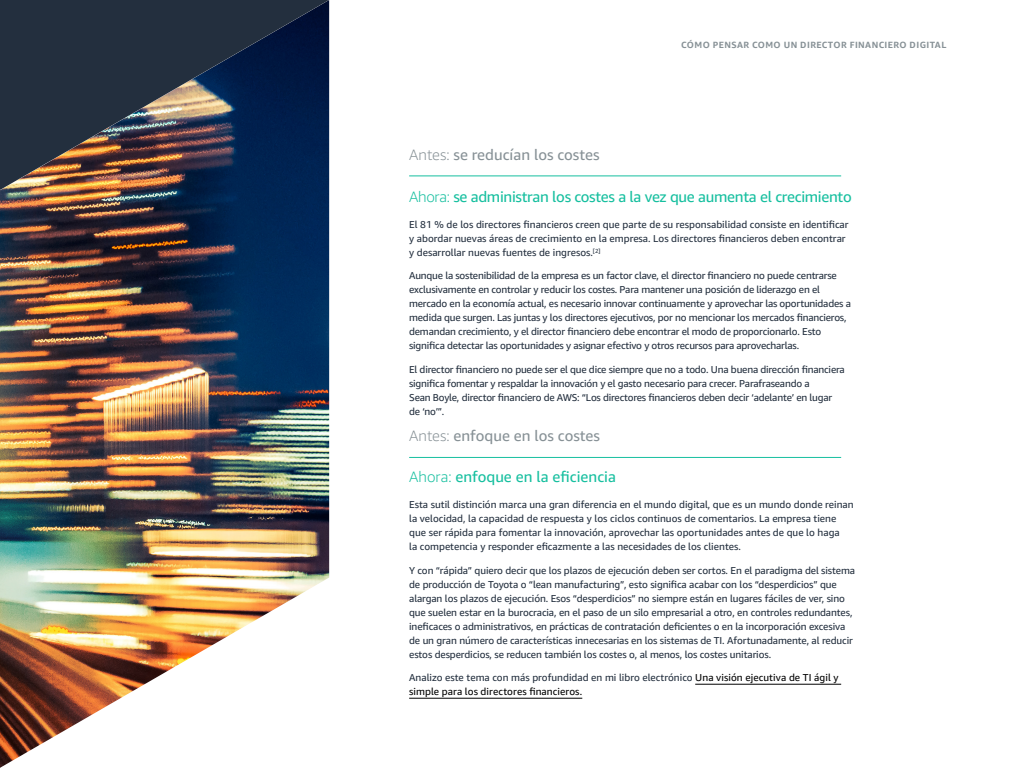
<style>
.page{position:relative;width:1024px;height:768px;background:#fff}
.page>*{position:absolute;margin:0;border:0;box-sizing:border-box;transform-origin:0 0}
.t1{font:15px "Amazon Ember";letter-spacing:-.02em;color:#16bf9f}
.t2{font:15px "Amazon Ember";color:#879196}
.t3{font:15px "Amazon Ember";color:#16bf9f}
.t4{font:10px/14px "Amazon Ember";letter-spacing:-.01em;color:#232f3e}
.t5{font:10px/14px "Amazon Ember";letter-spacing:.005em;color:#000}
.t6{font:700 9px "Amazon Ember";letter-spacing:.045em;color:#879196}
.s1{font-weight:300}
.s2{color:#232f3e}
</style>
<div class="page">
<img style="left:0;top:190px;width:329px;height:578px">
<img style="left:0;top:0;width:329px;height:190px">
<hr style="left:695px;top:684px;width:146px;height:1px;background:#000">
<hr style="left:409px;top:698px;width:173px;height:1px;background:#000">
<hr style="left:409px;top:176px;width:432px;height:1px;background:#16bf9f">
<hr style="left:409px;top:457px;width:432px;height:1px;background:#16bf9f">
<p class="t2" style="left:409px;top:145px;width:192px"><span class="s1">Antes:</span> se reducían los costes</p>
<p class="t6" style="left:681px;top:40px;width:266px">CÓMO PENSAR COMO UN DIRECTOR FINANCIERO DIGITAL</p>
<p class="t1" style="left:409px;top:187px;width:444px"><span class="s1">Ahora:</span> se administran los costes a la vez que aumenta el crecimiento</p>
<p class="t4" style="left:409px;top:217px;width:441px">El 81 % de los directores financieros creen que parte de su responsabilidad consiste en identificar y abordar nuevas áreas de crecimiento en la empresa. Los directores financieros deben encontrar y desarrollar nuevas fuentes de ingresos.<sup>[2]</sup></p>
<p class="t4" style="left:409px;top:269px;width:443px">Aunque la sostenibilidad de la empresa es un factor clave, el director financiero no puede centrarse exclusivamente en controlar y reducir los costes. Para mantener una posición de liderazgo en el mercado en la economía actual, es necesario innovar continuamente y aprovechar las oportunidades a medida que surgen. Las juntas y los directores ejecutivos, por no mencionar los mercados financieros, demandan crecimiento, y el director financiero debe encontrar el modo de proporcionarlo. Esto significa detectar las oportunidades y asignar efectivo y otros recursos para aprovecharlas.</p>
<p class="t4" style="left:409px;top:362px;width:437px">El director financiero no puede ser el que dice siempre que no a todo. Una buena dirección financiera significa fomentar y respaldar la innovación y el gasto necesario para crecer. Parafraseando a<br>Sean Boyle, director financiero de AWS: “Los directores financieros deben decir ‘adelante’ en lugar de ‘no’”.</p>
<p class="t2" style="left:409px;top:426px;width:192px"><span class="s1">Antes:</span> enfoque en los costes</p>
<p class="t3" style="left:409px;top:468px;width:208px"><span class="s1">Ahora:</span> enfoque en la eficiencia</p>
<p class="t4" style="left:409px;top:498px;width:446px">Esta sutil distinción marca una gran diferencia en el mundo digital, que es un mundo donde reinan la velocidad, la capacidad de respuesta y los ciclos continuos de comentarios. La empresa tiene que ser rápida para fomentar la innovación, aprovechar las oportunidades antes de que lo haga<br>la competencia y responder eficazmente a las necesidades de los clientes.</p>
<p class="t4" style="left:409px;top:563px;width:448px">Y con “rápida” quiero decir que los plazos de ejecución deben ser cortos. En el paradigma del sistema de producción de Toyota o “lean manufacturing”, esto significa acabar con los “desperdicios” que alargan los plazos de ejecución. Esos “desperdicios” no siempre están en lugares fáciles de ver, sino que suelen estar en la burocracia, en el paso de un silo empresarial a otro, en controles redundantes, ineficaces o administrativos, en prácticas de contratación deficientes o en la incorporación excesiva de un gran número de características innecesarias en los sistemas de TI. Afortunadamente, al reducir estos desperdicios, se reducen también los costes o, al menos, los costes unitarios.</p>
<p class="t5" style="left:409px;top:671px;width:431px"><span class="s2">Analizo este tema con más profundidad en mi libro electrónico</span> Una visión ejecutiva de TI ágil y simple para los directores financieros.</p>
</div>
